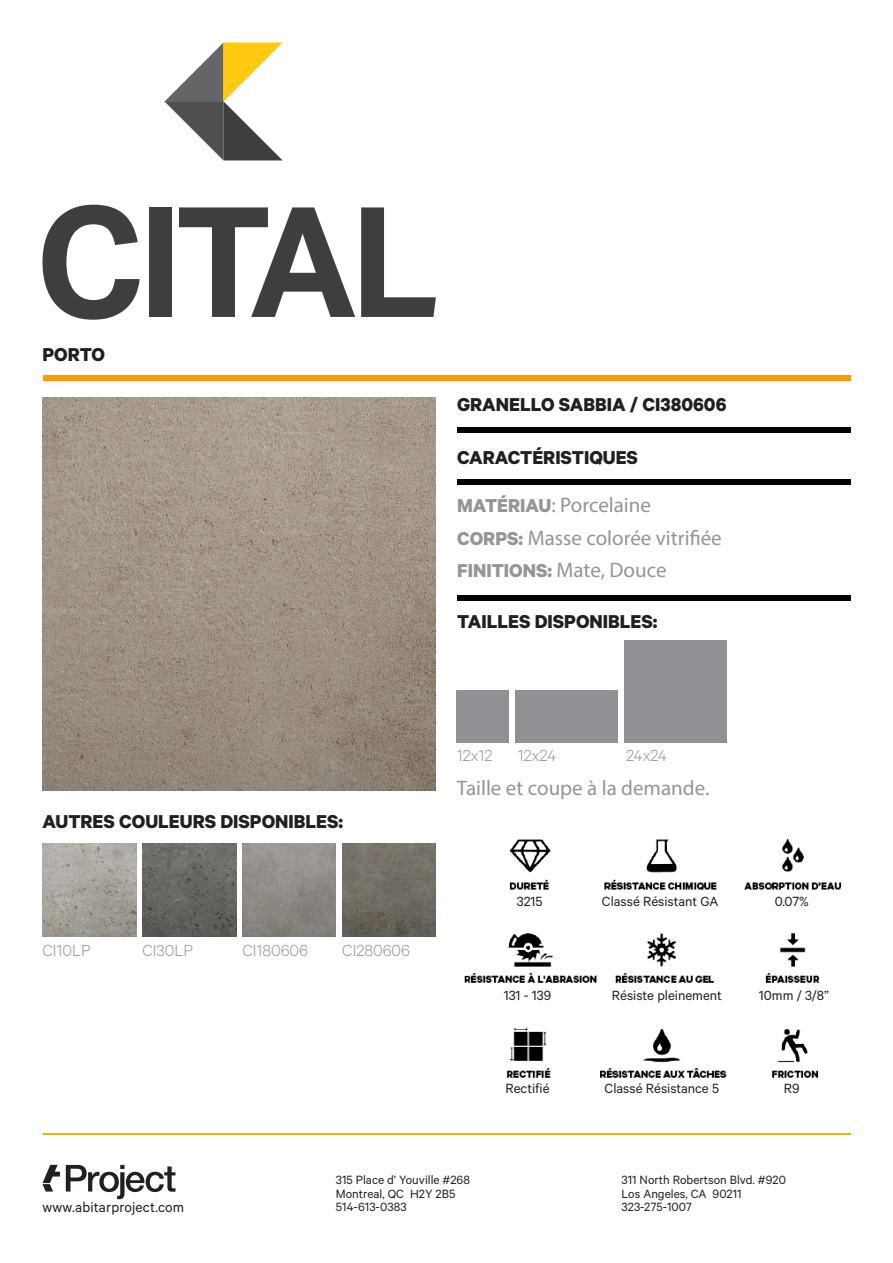
<style>
.page{position:relative;width:893px;height:1263px;background:#fff}
.page>*{position:absolute;margin:0;border:0;box-sizing:border-box;transform-origin:0 0}
.Calibre_Headings{font:700 21px "Calibre";color:#231f1f}
.t1{font:21px/32.2px "Myriad Pro";color:#939598}
.t2{font:700 21px "Calibre";color:#939598}
.Small_Infos{font:300 18px "Calibre";color:#939598}
.t3{font:15.75px "Calibre";letter-spacing:.01em;color:#231f20}
.t4{font:15px "Calibre";color:#231f20}
.t5{font:13.5px/13.5px "Calibre";color:#231f20}
.s1{font-family:"Calibre";font-weight:700}
.s2{font-family:"Myriad Pro";font-weight:400}
</style>
<div class="page">
<svg style="left:43px;top:205px;width:97px;height:115px"></svg>
<div style="left:149px;top:207px;width:22px;height:110px;background:#3e3e3f"></div>
<svg style="left:179px;top:207px;width:176px;height:110px"></svg>
<svg style="left:361px;top:207px;width:75px;height:110px"></svg>
<svg style="left:164px;top:43px;width:118px;height:117px"></svg>
<div style="left:43px;top:375px;width:807px;height:6px;background:#f90"></div>
<div style="left:457px;top:427px;width:393px;height:6px;background:#000"></div>
<div style="left:457px;top:596px;width:393px;height:5px;background:#000"></div>
<div style="left:457px;top:479px;width:393px;height:5px;background:#000"></div>
<hr style="left:43px;top:1134px;width:807px;height:1px;background:#efb012">
<svg style="left:43px;top:1165px;width:17px;height:26px"></svg>
<svg style="left:66px;top:1165px;width:110px;height:34px"></svg>
<div style="left:457px;top:691px;width:52px;height:52px;background:#8f9194"></div>
<div style="left:515px;top:691px;width:102px;height:52px;background:#8f9194"></div>
<div style="left:624px;top:641px;width:102px;height:102px;background:#8f9194"></div>
<img style="left:464px;top:840px;width:378px;height:238px">
<img style="left:43px;top:398px;width:393px;height:393px">
<img style="left:43px;top:843px;width:93px;height:93px">
<img style="left:142px;top:843px;width:94px;height:93px">
<img style="left:242px;top:843px;width:94px;height:93px">
<img style="left:342px;top:843px;width:94px;height:93px">
<h1 class="Calibre_Headings" style="left:43px;top:342px;width:64px">PORTO</h1>
<p class="Calibre_Headings" style="left:457px;top:392px;width:271px">GRANELLO SABBIA / CI380606</p>
<h1 class="Calibre_Headings" style="left:457px;top:445px;width:182px">CARACTÉRISTIQUES</h1>
<h1 class="t1" style="left:457px;top:489px;width:266px"><span class="s1">MATÉRIAU</span>: Porcelaine<br><span class="s1">CORPS:</span> Masse colorée vitrifiée</h1>
<h1 class="t2" style="left:457px;top:557px;width:211px">FINITIONS: <span class="s2">Mate, Douce</span></h1>
<h1 class="Calibre_Headings" style="left:457px;top:609px;width:202px">TAILLES DISPONIBLES:</h1>
<h1 class="Calibre_Headings" style="left:43px;top:809px;width:302px">AUTRES COULEURS DISPONIBLES:</h1>
<p class="Small_Infos" style="left:43px;top:940px;width:50px">CI10LP</p>
<p class="Small_Infos" style="left:142px;top:940px;width:52px">CI30LP</p>
<p class="Small_Infos" style="left:242px;top:940px;width:67px">CI180606</p>
<p class="Small_Infos" style="left:342px;top:940px;width:69px">CI280606</p>
<h2 class="Small_Infos" style="left:457px;top:744px;width:37px">12x12</h2>
<h2 class="Small_Infos" style="left:518px;top:744px;width:40px">12x24</h2>
<h2 class="Small_Infos" style="left:626px;top:744px;width:43px">24x24</h2>
<h1 class="t1" style="left:457px;top:771px;width:254px">Taille et coupe à la demande.</h1>
<p class="t4" style="left:517px;top:893px;width:27px">3215</p>
<p class="t4" style="left:602px;top:893px;width:118px">Classé Résistant GA</p>
<p class="t4" style="left:775px;top:893px;width:35px">0.07%</p>
<p class="t4" style="left:504px;top:986px;width:49px">131 - 139</p>
<p class="t4" style="left:612px;top:986px;width:112px">Résiste pleinement</p>
<p class="t4" style="left:759px;top:986px;width:71px">10mm / 3/8”</p>
<p class="t4" style="left:505px;top:1079px;width:46px">Rectifié</p>
<p class="t4" style="left:605px;top:1079px;width:116px">Classé Résistance 5</p>
<p class="t4" style="left:784px;top:1079px;width:17px">R9</p>
<p class="t5" style="left:336px;top:1173px;width:136px">315 Place d’ Youville #268<br>Montreal, QC H2Y 2B5<br>514-613-0383</p>
<p class="t5" style="left:622px;top:1173px;width:166px">311 North Robertson Blvd. #920<br>Los Angeles, CA 90211</p>
<p class="t3" style="left:43px;top:1197px;width:143px">www.abitarproject.com</p>
<p class="t5" style="left:622px;top:1200px;width:72px">323-275-1007</p>
</div>
